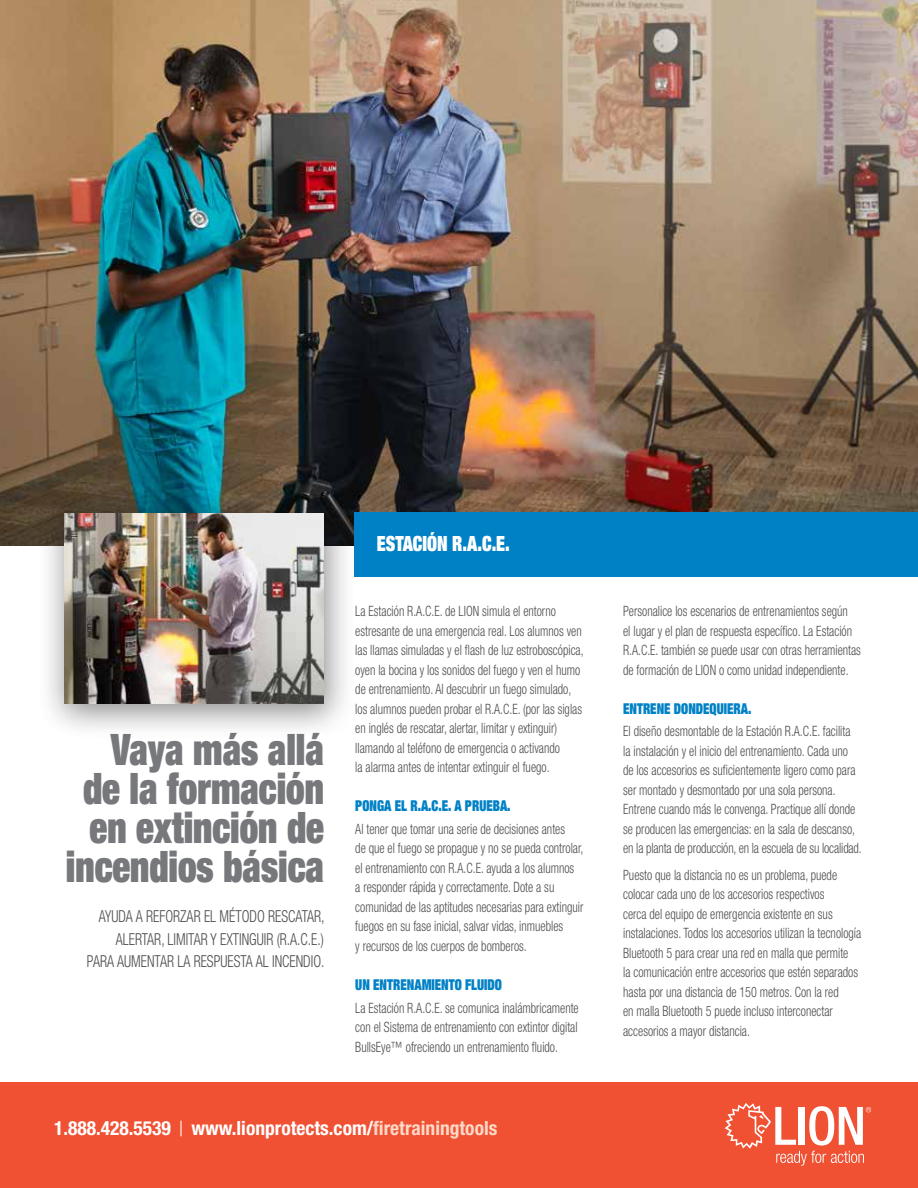
<style>
.page{position:relative;width:918px;height:1188px;background:#fff}
.page>*{position:absolute;margin:0;border:0;box-sizing:border-box;transform-origin:0 0}
.t1{font:900 condensed 43.5px/39px "Helvetica Neue LT Std";color:#77787b;text-align:right;scale:.85 1}
.t2{font:900 condensed 21px "Helvetica Neue LT Std";color:#fff;scale:.85 1}
.t3{font:700 condensed 19.5px "Helvetica Neue LT Std";color:#fff}
.t4{font:300 condensed 16.5px/22.5px "Helvetica Neue LT Std";color:#4d4d4f;text-align:right;scale:.85 1}
.t5{font:900 condensed 15px "Helvetica Neue LT Std";color:#0081c6;scale:.85 1}
.t6{font:300 condensed 14.25px/19.5px "Helvetica Neue LT Std";color:#4d4d4f;scale:.85 1}
.s1{font-weight:300;font-size:21px}
.s2{color:#fdd9c8}
</style>
<div class="page">
<img style="left:0;top:0;width:918px;height:545px">
<div style="left:354px;top:513px;width:564px;height:64px;background:#0081c6"></div>
<div style="left:0;top:1083px;width:918px;height:105px;background:#f05133"></div>
<svg style="left:725px;top:1103px;width:146px;height:63px"></svg>
<div style="left:37px;top:489px;width:319px;height:251px;background:#000;opacity:.45"></div>
<img style="left:64px;top:513px;width:259px;height:191px">
<h1 class="t1" style="left:66px;top:729px;width:305px">Vaya más allá de la formación en extinción de incendios básica</h1>
<p class="t4" style="left:87px;top:905px;width:281px">AYUDA A REFORZAR EL MÉTODO RESCATAR,<br>ALERTAR, LIMITAR Y EXTINGUIR (R.A.C.E.)<br>PARA AUMENTAR LA RESPUESTA AL INCENDIO.</p>
<h2 class="t2" style="left:377px;top:530px;width:158px">ESTACIÓN R.A.C.E.</h2>
<p class="t6" style="left:355px;top:601px;width:270px">La Estación R.A.C.E. de LION simula el entorno estresante de una emergencia real. Los alumnos ven las llamas simuladas y el flash de luz estroboscópica, oyen la bocina y los sonidos del fuego y ven el humo de entrenamiento. Al descubrir un fuego simulado, los alumnos pueden probar el R.A.C.E. (por las siglas en inglés de rescatar, alertar, limitar y extinguir) llamando al teléfono de emergencia o activando<br>la alarma antes de intentar extinguir el fuego.</p>
<p class="t5" style="left:355px;top:796px;width:184px">PONGA EL R.A.C.E. A PRUEBA.</p>
<p class="t6" style="left:355px;top:819px;width:270px">Al tener que tomar una serie de decisiones antes<br>de que el fuego se propague y no se pueda controlar, el entrenamiento con R.A.C.E. ayuda a los alumnos<br>a responder rápida y correctamente. Dote a su comunidad de las aptitudes necesarias para extinguir fuegos en su fase inicial, salvar vidas, inmuebles<br>y recursos de los cuerpos de bomberos.</p>
<p class="t5" style="left:355px;top:975px;width:174px">UN ENTRENAMIENTO FLUIDO</p>
<p class="t6" style="left:355px;top:998px;width:264px;text-align:justify">La Estación R.A.C.E. se comunica inalámbricamente con el Sistema de entrenamiento con extintor digital BullsEye™ ofreciendo un entrenamiento fluido.</p>
<h3 class="t3" style="left:54px;top:1116px;width:445px">1.888.428.5539 <span class="s1">|</span> www.lionprotects.com/<span class="s2">firetrainingtools</span></h3>
<p class="t6" style="left:623px;top:601px;width:281px">Personalice los escenarios de entrenamientos según<br>el lugar y el plan de respuesta específico. La Estación R.A.C.E. también se puede usar con otras herramientas de formación de LION o como unidad independiente.</p>
<p class="t5" style="left:623px;top:699px;width:152px">ENTRENE DONDEQUIERA.</p>
<p class="t6" style="left:623px;top:722px;width:282px">El diseño desmontable de la Estación R.A.C.E. facilita<br>la instalación y el inicio del entrenamiento. Cada uno de los accesorios es suficientemente ligero como para ser montado y desmontado por una sola persona.<br>Entrene cuando más le convenga. Practique allí donde se producen las emergencias: en la sala de descanso, en la planta de producción, en la escuela de su localidad.</p>
<p class="t6" style="left:623px;top:865px;width:282px">Puesto que la distancia no es un problema, puede colocar cada uno de los accesorios respectivos<br>cerca del equipo de emergencia existente en sus instalaciones. Todos los accesorios utilizan la tecnología Bluetooth 5 para crear una red en malla que permite<br>la comunicación entre accesorios que estén separados hasta por una distancia de 150 metros. Con la red<br>en malla Bluetooth 5 puede incluso interconectar accesorios a mayor distancia.</p>
</div>
